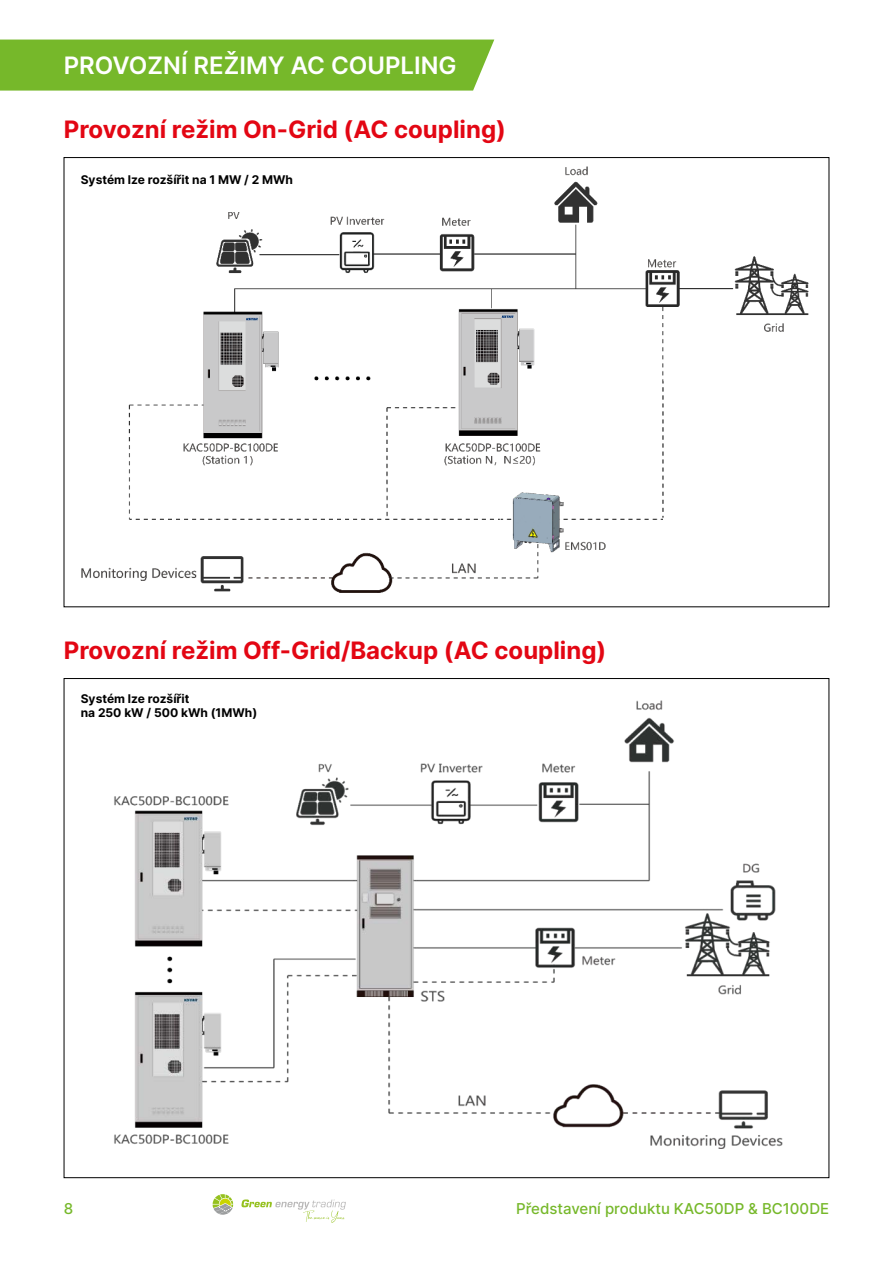
<style>
.page{position:relative;width:893px;height:1263px;background:#fff}
.page>*{position:absolute;margin:0;border:0;box-sizing:border-box;transform-origin:0 0}
.t1{font:700 24px "Inter";color:#e30613}
.t2{font:600 24px "Inter";color:#fff}
.t3{font:500 15px "Inter";color:#76b82a}
.t4{font:700 12px/14.4px "Inter";color:#000}
</style>
<div class="page">
<svg style="left:213px;top:1194px;width:20px;height:21px"></svg>
<svg style="left:241px;top:1199px;width:105px;height:23px"></svg>
<div style="left:0;top:40px;width:494px;height:51px;background:#76b82a"></div>
<img style="left:81px;top:166px;width:728px;height:427px">
<img style="left:114px;top:701px;width:668px;height:447px">
<p class="t2" style="left:64px;top:48px;width:394px">PROVOZNÍ REŽIMY AC COUPLING</p>
<p class="t1" style="left:64px;top:112px;width:444px">Provozní režim On-Grid (AC coupling)</p>
<p class="t4" style="left:81px;top:172px;width:214px">Systém lze rozšířit na 1 MW / 2 MWh</p>
<p class="t1" style="left:64px;top:633px;width:544px">Provozní režim Off-Grid/Backup (AC coupling)</p>
<p class="t4" style="left:81px;top:691px;width:178px">Systém lze rozšířit<br>na 250 kW / 500 kWh (1MWh)</p>
<p class="t3" style="left:64px;top:1197px;width:11px">8</p>
<p class="t3" style="left:516px;top:1197px;width:314px">Představení produktu KAC50DP &amp; BC100DE</p>
</div>
